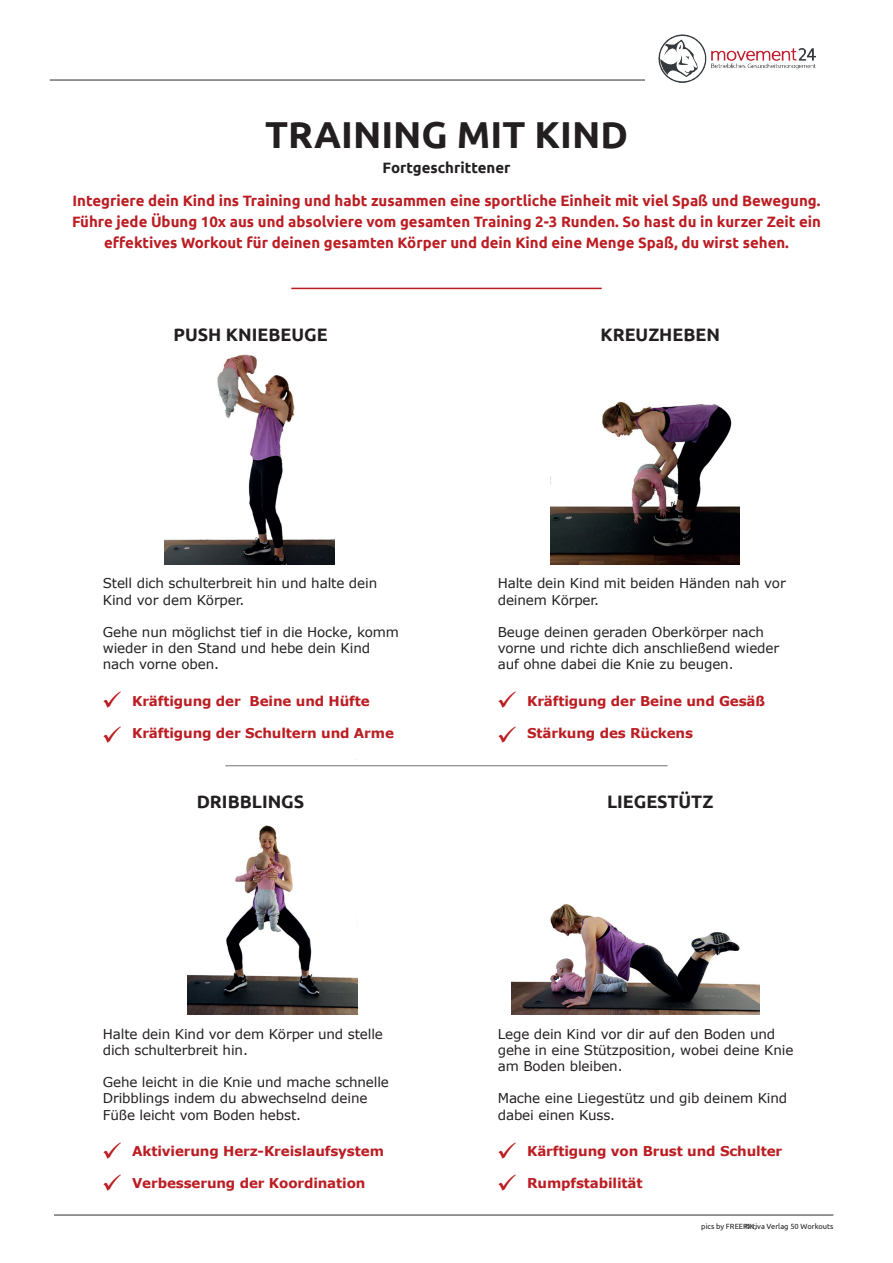
<style>
.page{position:relative;width:893px;height:1263px;background:#fff}
.page>*{position:absolute;margin:0;border:0;box-sizing:border-box;transform-origin:0 0}
.t1{font:700 37.5px "Ubuntu";color:#231f20}
.t2{font:700 18px "Ubuntu";color:#231f20}
.t3{font:700 15px/21px "Ubuntu";color:#bb1d22;text-align:center}
.t4{font:700 15px "Ubuntu";color:#231f20}
.t5{font:13.5px/16.2px "Verdana";letter-spacing:-.01em;color:#231f20}
.t6{font:700 13.5px "Verdana";letter-spacing:-.01em;color:#bb1d22}
.t7{font:7.5px "Ubuntu";color:#231f20}
</style>
<div class="page">
<hr style="left:54px;top:1214px;width:779px;height:2px;background:#717275">
<hr style="left:50px;top:79px;width:779px;height:2px;background:#717275">
<hr style="left:291px;top:288px;width:311px;height:1px;background:#bb1d22">
<img style="left:165px;top:354px;width:170px;height:210px">
<img style="left:550px;top:401px;width:189px;height:163px">
<img style="left:187px;top:766px;width:170px;height:249px">
<img style="left:512px;top:904px;width:247px;height:111px">
<hr style="left:225px;top:765px;width:443px;height:1px;background:#717275">
<div style="left:645px;top:35px;width:184px;height:48px;background:#fff"></div>
<img style="left:659px;top:35px;width:156px;height:48px">
<h1 class="t1" style="left:265px;top:112px;width:364px">TRAINING MIT KIND</h1>
<p class="t4" style="left:383px;top:159px;width:129px">Fortgeschrittener</p>
<p class="t3" style="left:72px;top:190px;width:750px">Integriere dein Kind ins Training und habt zusammen eine sportliche Einheit mit viel Spaß und Bewegung.<br>Führe jede Übung 10x aus und absolviere vom gesamten Training 2-3 Runden. So hast du in kurzer Zeit ein effektives Workout für deinen gesamten Körper und dein Kind eine Menge Spaß, du wirst sehen.</p>
<h2 class="t2" style="left:173px;top:324px;width:156px">PUSH KNIEBEUGE</h2>
<p class="t5" style="left:103px;top:575px;width:276px">Stell dich schulterbreit hin und halte dein<br>Kind vor dem Körper.</p>
<p class="t5" style="left:103px;top:624px;width:298px">Gehe nun möglichst tief in die Hocke, komm wieder in den Stand und hebe dein Kind nach vorne oben.</p>
<p class="t6" style="left:132px;top:691px;width:239px">Kräftigung der Beine und Hüfte</p>
<p class="t6" style="left:132px;top:724px;width:263px">Kräftigung der Schultern und Arme</p>
<h2 class="t2" style="left:197px;top:791px;width:109px">DRIBBLINGS</h2>
<p class="t5" style="left:103px;top:1025px;width:282px">Halte dein Kind vor dem Körper und stelle dich schulterbreit hin.</p>
<p class="t5" style="left:103px;top:1074px;width:288px">Gehe leicht in die Knie und mache schnelle<br>Dribblings indem du abwechselnd deine<br>Füße leicht vom Boden hebst.</p>
<p class="t6" style="left:132px;top:1141px;width:253px">Aktivierung Herz-Kreislaufsystem</p>
<p class="t6" style="left:132px;top:1174px;width:235px">Verbesserung der Koordination</p>
<h2 class="t2" style="left:600px;top:324px;width:121px">KREUZHEBEN</h2>
<p class="t5" style="left:498px;top:575px;width:290px">Halte dein Kind mit beiden Händen nah vor deinem Körper.</p>
<p class="t5" style="left:498px;top:624px;width:283px">Beuge deinen geraden Oberkörper nach vorne und richte dich anschließend wieder auf ohne dabei die Knie zu beugen.</p>
<p class="t6" style="left:527px;top:691px;width:240px">Kräftigung der Beine und Gesäß</p>
<p class="t6" style="left:527px;top:724px;width:168px">Stärkung des Rückens</p>
<h2 class="t2" style="left:607px;top:791px;width:108px">LIEGESTÜTZ</h2>
<p class="t5" style="left:498px;top:1025px;width:297px">Lege dein Kind vor dir auf den Boden und gehe in eine Stützposition, wobei deine Knie am Boden bleiben.</p>
<p class="t5" style="left:498px;top:1090px;width:291px">Mache eine Liegestütz und gib deinem Kind dabei einen Kuss.</p>
<p class="t6" style="left:527px;top:1141px;width:257px">Kärftigung von Brust und Schulter</p>
<p class="t6" style="left:527px;top:1174px;width:117px">Rumpfstabilität</p>
<p class="t7" style="left:701px;top:1222px;width:57px">pics by FREEPIK,</p>
<p class="t7" style="left:745px;top:1222px;width:90px">© riva Verlag 50 Workouts</p>
</div>
